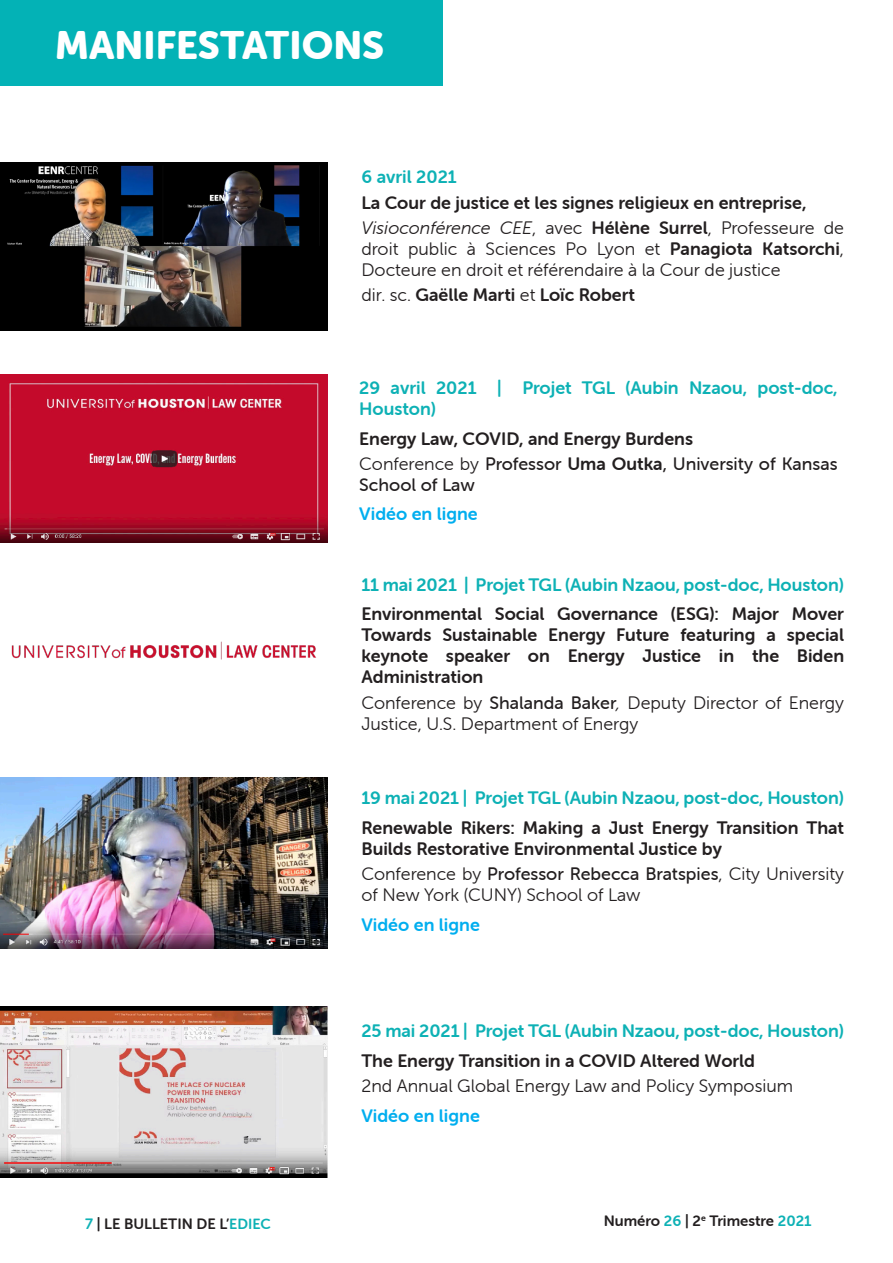
<style>
.page{position:relative;width:893px;height:1263px;background:#fff}
.page>*{position:absolute;margin:0;border:0;box-sizing:border-box;transform-origin:0 0}
.t1{font:39px "Museo Sans Rounded 900";color:#fff}
.t2{font:18px/21px "Museo Sans Rounded 700";color:#231f20;text-align:justify}
.t3{font:18px/21px "Museo Sans Rounded 300";color:#231f20}
.t4{font:18px/21px "Museo Sans Rounded 700";color:#0db1b5}
.t5{font:18px/21px "Museo Sans Rounded 500";color:#231f20}
.t6{font:18px "Museo Sans Rounded 700";color:#00aeef}
.t7{font:15px "Museo Sans Rounded 700";color:#231f20}
.t8{font:15px "Museo Sans Rounded 700";color:#231f20}
.t9{font:14.7px "Museo Sans Rounded 700";color:#0db1b5}
.s1{font-style:italic}
.s2{font-family:"Museo Sans Rounded 700"}
.s3{font-family:"Museo Sans Rounded 300"}
.s4{font-family:"Museo Sans Rounded 500"}
.s5{color:#0db1b5}
.s6{font-size:15px;color:#231f20}
</style>
<div class="page">
<div style="left:0;top:0;width:442px;height:85px;background:#03b2b6"></div>
<img style="left:0;top:163px;width:327px;height:168px">
<img style="left:0;top:375px;width:327px;height:168px">
<img style="left:0;top:777px;width:327px;height:172px">
<img style="left:0;top:1006px;width:327px;height:172px">
<img style="left:11px;top:641px;width:305px;height:19px">
<p class="t1" style="left:55px;top:23px;width:331px">MANIFESTATIONS</p>
<p class="t4" style="left:361px;top:167px;width:97px">6 avril 2021</p>
<p class="t2" style="left:361px;top:192px;width:446px">La Cour de justice et les signes religieux en entreprise,</p>
<p class="t3" style="left:361px;top:217px;width:484px;text-align:justify"><span class="s1">Visioconférence CEE</span>, avec <span class="s2">Hélène Surrel</span>, Professeure de droit public à Sciences Po Lyon et <span class="s2">Panagiota Katsorchi</span>, Docteure en droit et référendaire à la Cour de justice</p>
<p class="t2" style="left:361px;top:284px;width:275px"><span class="s3">dir. sc.</span> Gaëlle Marti <span class="s3">et</span> Loïc Robert</p>
<p class="t4" style="left:359px;top:377px;width:480px">29 avril 2021 | Projet TGL (Aubin Nzaou, post-doc,<br>Houston)</p>
<p class="t2" style="left:359px;top:428px;width:335px">Energy Law, COVID, and Energy Burdens</p>
<p class="t5" style="left:359px;top:453px;width:480px"><span class="s3">Conference by</span> Professor <span class="s2">Uma Outka</span>, University of Kansas<br>School of Law</p>
<p class="t6" style="left:359px;top:504px;width:120px">Vidéo en ligne</p>
<p class="t4" style="left:361px;top:574px;width:484px">11 mai 2021 | Projet TGL (Aubin Nzaou, post-doc, Houston)</p>
<p class="t2" style="left:361px;top:604px;width:484px">Environmental Social Governance (ESG): Major Mover Towards Sustainable Energy Future featuring a special keynote speaker on Energy Justice in the Biden Administration</p>
<p class="t3" style="left:361px;top:692px;width:484px">Conference by <span class="s4">Shalanda Baker</span><span class="s1">,</span> Deputy Director of Energy<br>Justice, U.S. Department of Energy</p>
<p class="t4" style="left:361px;top:788px;width:484px">19 mai 2021 | Projet TGL (Aubin Nzaou, post-doc, Houston)</p>
<p class="t2" style="left:361px;top:817px;width:484px">Renewable Rikers: Making a Just Energy Transition That<br>Builds Restorative Environmental Justice by</p>
<p class="t3" style="left:361px;top:864px;width:484px">Conference by <span class="s4">Professor Rebecca Bratspies</span>, City University of New York (CUNY) School of Law</p>
<p class="t6" style="left:361px;top:914px;width:120px">Vidéo en ligne</p>
<p class="t8" style="left:85px;top:1215px;width:84px"><span class="s5">7</span> | LE BULLETIN</p>
<p class="t9" style="left:197px;top:1216px;width:75px"><span class="s6">DE L’</span>EDIEC</p>
<p class="t4" style="left:361px;top:1021px;width:484px">25 mai 2021 | Projet TGL (Aubin Nzaou, post-doc, Houston)</p>
<p class="t2" style="left:361px;top:1050px;width:395px">The Energy Transition in a COVID Altered World</p>
<p class="t3" style="left:361px;top:1076px;width:433px">2nd Annual Global Energy Law and Policy Symposium</p>
<p class="t6" style="left:361px;top:1105px;width:120px">Vidéo en ligne</p>
<p class="t7" style="left:604px;top:1212px;width:209px">Numéro <span class="s5">26</span> | 2<sup>e</sup> Trimestre <span class="s5">2021</span></p>
</div>
